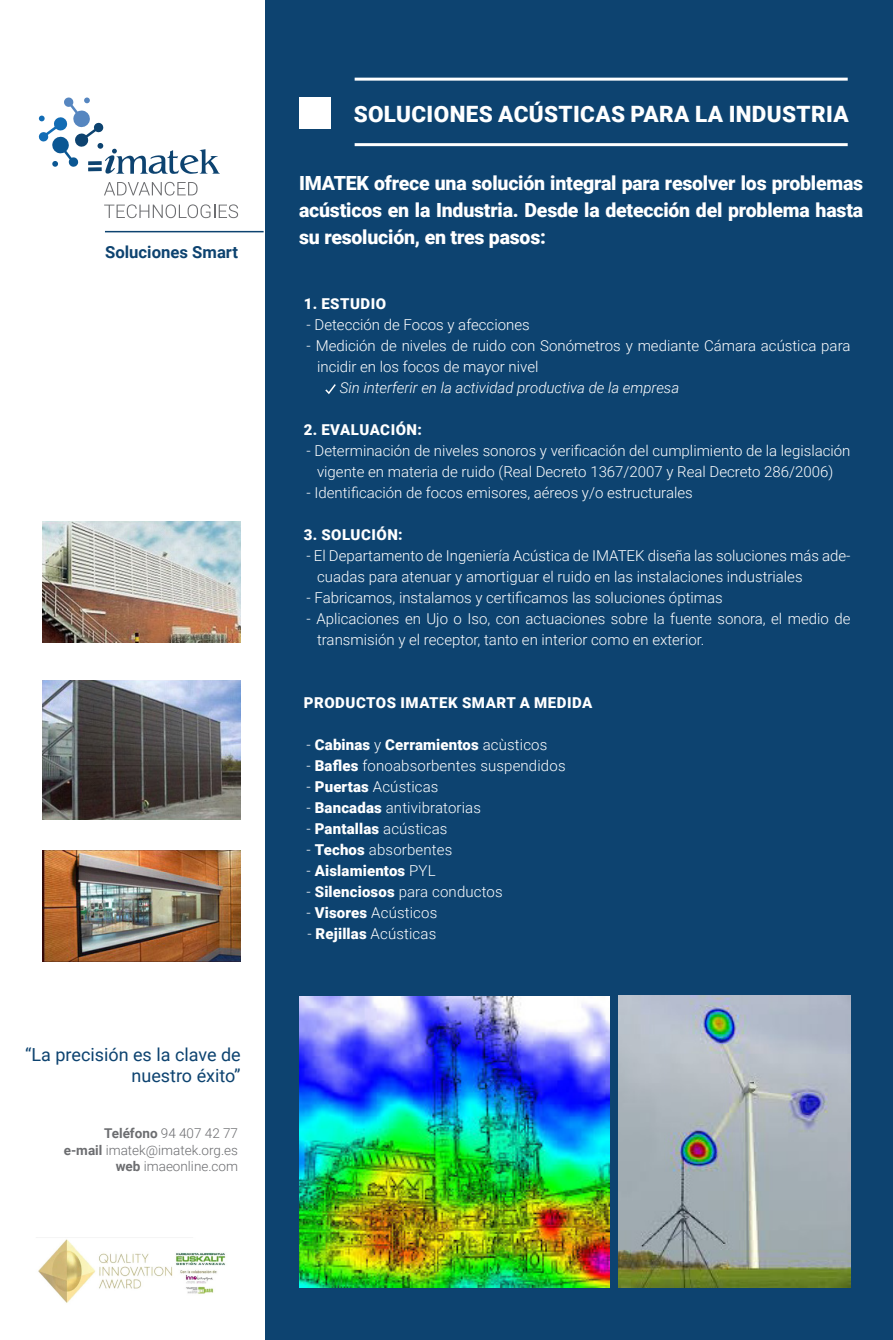
<style>
.page{position:relative;width:893px;height:1340px;background:#fff}
.page>*{position:absolute;margin:0;border:0;box-sizing:border-box;transform-origin:0 0}
.t1{font:900 22.5px "Roboto";letter-spacing:.015em;color:#fff}
.t2{font:900 19.5px/27px "Roboto";letter-spacing:-.01em;color:#fff;text-align:justify}
.t3{font:18px "Roboto";color:#0d4370}
.t4{font:700 16.65px "Roboto";color:#0d4370}
.t5{font:300 15px/21px "Roboto";color:#fff}
.t6{font:900 15px "Roboto";letter-spacing:.025em;color:#fff}
.t7{font:italic 300 15px "Roboto";color:#fff}
.t8{font:300 13.5px "Roboto";color:#6c6d70}
.s1{font-weight:700}
.s2{font-weight:300}
.s3{font-weight:900}
</style>
<div class="page">
<svg style="left:38px;top:97px;width:182px;height:77px"></svg>
<svg style="left:104px;top:182px;width:94px;height:14px"></svg>
<svg style="left:104px;top:204px;width:134px;height:14px"></svg>
<hr style="left:105px;top:231px;width:159px;height:1px;background:#0d4370">
<img style="left:36px;top:1237px;width:190px;height:66px">
<div style="left:266px;top:0;width:627px;height:1339px;background:#0d4370"></div>
<div style="left:299px;top:97px;width:31px;height:32px;background:#fff"></div>
<img style="left:299px;top:996px;width:310px;height:291px">
<img style="left:618px;top:995px;width:232px;height:292px">
<hr style="left:355px;top:143px;width:493px;height:3px;background:#fff">
<hr style="left:355px;top:78px;width:493px;height:3px;background:#fff">
<svg style="left:325px;top:384px;width:11px;height:10px"></svg>
<img style="left:43px;top:850px;width:198px;height:111px">
<img style="left:43px;top:521px;width:198px;height:121px">
<img style="left:43px;top:680px;width:198px;height:140px">
<p class="t4" style="left:105px;top:240px;width:135px">Soluciones Smart</p>
<p class="t3" style="left:25px;top:1041px;width:217px">“La precisión es la clave de</p>
<p class="t3" style="left:132px;top:1063px;width:111px">nuestro éxito”</p>
<p class="t8" style="left:104px;top:1124px;width:136px"><span class="s1">Teléfono</span> 94 407 42 77</p>
<p class="t8" style="left:64px;top:1140px;width:176px"><span class="s1">e-mail</span> imatek@imatek.org.es</p>
<p class="t8" style="left:116px;top:1156px;width:124px"><span class="s1">web</span> imaeonline.com</p>
<p class="t1" style="left:354px;top:98px;width:497px">SOLUCIONES ACÚSTICAS PARA LA INDUSTRIA</p>
<p class="t2" style="left:299px;top:169px;width:566px">IMATEK ofrece una solución integral para resolver los problemas acústicos en la Industria. Desde la detección del problema hasta su resolución, en tres pasos:</p>
<p class="t6" style="left:304px;top:293px;width:84px">1. ESTUDIO</p>
<p class="t5" style="left:307px;top:313px;width:225px">- Detección de Focos y afecciones</p>
<p class="t5" style="left:317px;top:334px;width:535px;text-indent:-10px">- Medición de niveles de ruido con Sonómetros y mediante Cámara acústica para incidir en los focos de mayor nivel</p>
<p class="t7" style="left:340px;top:377px;width:341px">Sin interferir en la actividad productiva de la empresa</p>
<p class="t6" style="left:304px;top:419px;width:120px">2. EVALUACIÓN:</p>
<p class="t5" style="left:307px;top:439px;width:545px;text-align:center">- Determinación de niveles sonoros y verificación del cumplimiento de la legislación vigente en materia de ruido (Real Decreto 1367/2007 y Real Decreto 286/2006)</p>
<p class="t5" style="left:307px;top:481px;width:388px">- Identificación de focos emisores, aéreos y/o estructurales</p>
<p class="t6" style="left:304px;top:524px;width:100px">3. SOLUCIÓN:</p>
<p class="t5" style="left:317px;top:544px;width:535px;text-indent:-10px">- El Departamento de Ingeniería Acústica de IMATEK diseña las soluciones más ade&shy;cuadas para atenuar y amortiguar el ruido en las instalaciones industriales</p>
<p class="t5" style="left:307px;top:586px;width:418px">- Fabricamos, instalamos y certificamos las soluciones óptimas</p>
<p class="t5" style="left:317px;top:607px;width:535px;text-indent:-10px">- Aplicaciones en Ujo o Iso, con actuaciones sobre la fuente sonora, el medio de transmisión y el receptor, tanto en interior como en exterior.</p>
<p class="t6" style="left:304px;top:692px;width:290px">PRODUCTOS IMATEK SMART A MEDIDA</p>
<p class="t6" style="left:307px;top:734px;width:242px"><span class="s2">-</span> Cabinas <span class="s2">y</span> Cerramientos <span class="s2">acùsticos</span></p>
<p class="t5" style="left:307px;top:754px;width:260px">- <span class="s3">Bafles</span> fonoabsorbentes suspendidos</p>
<p class="t5" style="left:307px;top:775px;width:133px">- <span class="s3">Puertas</span> Acústicas</p>
<p class="t5" style="left:307px;top:796px;width:176px">- <span class="s3">Bancadas</span> antivibratorias</p>
<p class="t5" style="left:307px;top:817px;width:142px">- <span class="s3">Pantallas</span> acústicas</p>
<p class="t5" style="left:307px;top:838px;width:147px">- <span class="s3">Techos</span> absorbentes</p>
<p class="t6" style="left:307px;top:860px;width:131px"><span class="s2">-</span> Aislamientos <span class="s2">PYL</span></p>
<p class="t5" style="left:307px;top:880px;width:198px">- <span class="s3">Silenciosos</span> para conductos</p>
<p class="t5" style="left:307px;top:901px;width:132px">- <span class="s3">Visores</span> Acústicos</p>
<p class="t5" style="left:307px;top:922px;width:130px">- <span class="s3">Rejillas</span> Acústicas</p>
</div>
